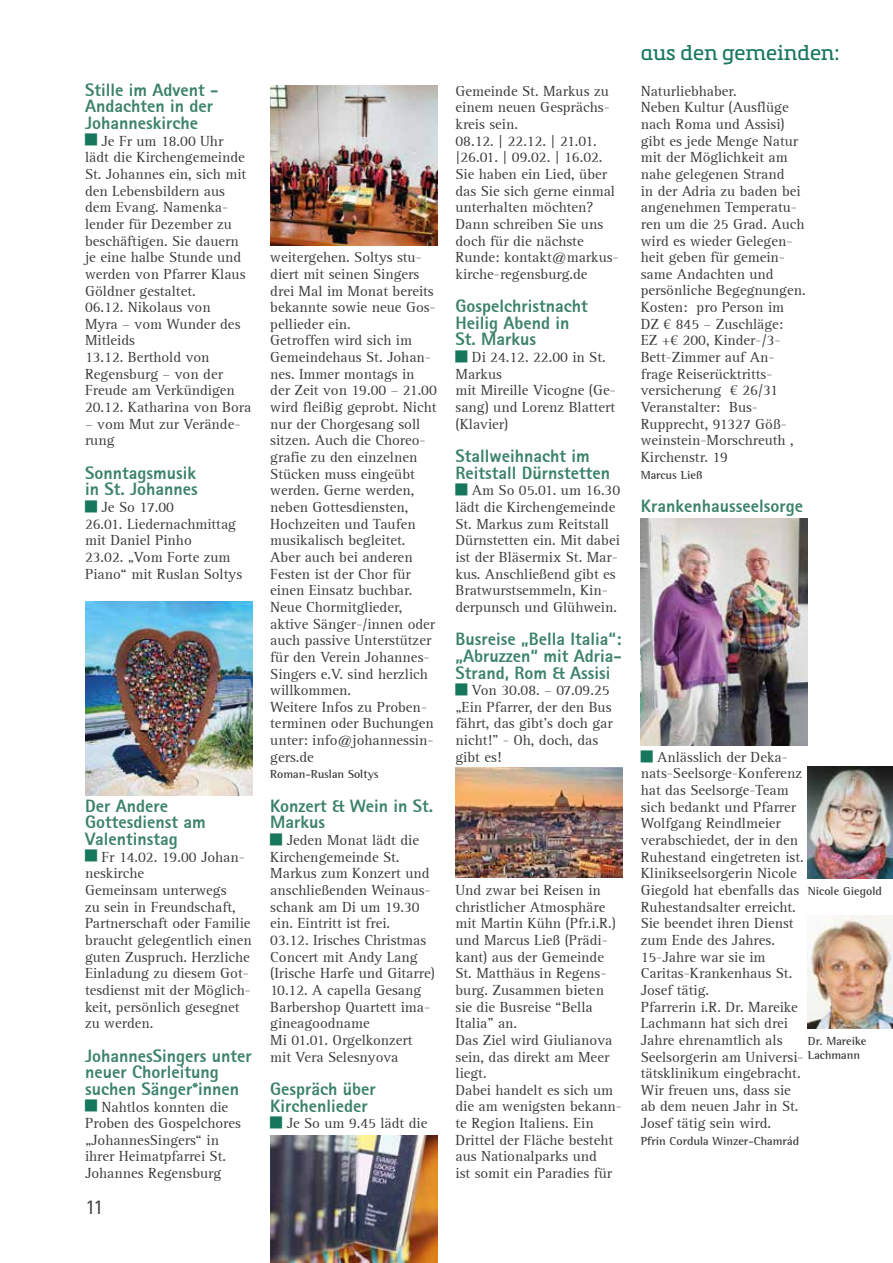
<style>
.page{position:relative;width:893px;height:1263px;background:#fff}
.page>*{position:absolute;margin:0;border:0;box-sizing:border-box;transform-origin:0 0}
.t1{font:21px "Metronic Slab Pro";color:#17775c}
.t2{font:21px "Rotis Sans Serif 55";color:#3c3c3b}
.t3{font:18px/16.6px "Rotis Sans Serif Extra Bold 75";color:#3b8269}
.t4{font:15px/16.6px "Rotis Serif";color:#3c3c3b}
.t5{font:700 12px/14.4px "Rotis Semi Serif";color:#3c3c3b}
</style>
<div class="page">
<hr style="left:0;top:0;width:1px;height:1263px;background:#f0dee2">
<img style="left:85px;top:601px;width:167px;height:194px">
<img style="left:270px;top:1135px;width:167px;height:128px">
<img style="left:270px;top:85px;width:167px;height:161px">
<img style="left:455px;top:767px;width:168px;height:111px">
<img style="left:641px;top:519px;width:167px;height:226px">
<img style="left:808px;top:766px;width:85px;height:113px">
<img style="left:808px;top:916px;width:85px;height:112px">
<p class="t3" style="left:85px;top:81px;width:135px">Stille im Advent -<br>Andachten in der<br>Johanneskirche</p>
<p class="t4" style="left:85px;top:133px;width:168px;text-indent:16px">Je Fr um 18.00 Uhr<br>lädt die Kirchengemeinde<br>St. Johannes ein, sich mit den Lebensbildern aus dem Evang. Namenka&shy;lender für Dezember zu beschäftigen. Sie dauern je eine halbe Stunde und werden von Pfarrer Klaus<br>Göldner gestaltet.<br>06.12. Nikolaus von<br>Myra – vom Wunder des<br>Mitleids<br>13.12. Berthold von<br>Regensburg – von der<br>Freude am Verkündigen<br>20.12. Katharina von Bora</p>
<p class="t4" style="left:85px;top:416px;width:157px">– vom Mut zur Verände&shy;rung</p>
<p class="t3" style="left:85px;top:464px;width:114px">Sonntagsmusik in St. Johannes</p>
<p class="t4" style="left:85px;top:499px;width:159px;text-indent:16px">Je So 17.00<br>26.01. Liedernachmittag mit Daniel Pinho<br>23.02. „Vom Forte zum<br>Piano“ mit Ruslan Soltys</p>
<p class="t3" style="left:85px;top:797px;width:122px">Der Andere<br>Gottesdienst am<br>Valentinstag</p>
<p class="t4" style="left:85px;top:849px;width:168px;text-indent:16px">Fr 14.02. 19.00 Johan&shy;neskirche<br>Gemeinsam unterwegs<br>zu sein in Freundschaft,<br>Partnerschaft oder Familie braucht gelegentlich einen guten Zuspruch. Herzliche<br>Einladung zu diesem Got&shy;tesdienst mit der Möglich&shy;keit, persönlich gesegnet zu werden.</p>
<p class="t3" style="left:85px;top:1047px;width:168px">JohannesSingers unter neuer Chorleitung suchen Sänger*innen</p>
<p class="t4" style="left:85px;top:1099px;width:157px;text-indent:16px">Nahtlos konnten die<br>Proben des Gospelchores „JohannesSingers“ in ihrer Heimatpfarrei St.<br>Johannes Regensburg</p>
<h1 class="t2" style="left:85px;top:1195px;width:20px">11</h1>
<p class="t4" style="left:270px;top:249px;width:168px">weitergehen. Soltys stu&shy;diert mit seinen Singers drei Mal im Monat bereits bekannte sowie neue Gos&shy;pellieder ein.<br>Getroffen wird sich im<br>Gemeindehaus St. Johan&shy;nes. Immer montags in der Zeit von 19.00 – 21.00 wird fleißig geprobt. Nicht nur der Chorgesang soll sitzen. Auch die Choreo&shy;grafie zu den einzelnen<br>Stücken muss eingeübt werden. Gerne werden, neben Gottesdiensten,<br>Hochzeiten und Taufen musikalisch begleitet.<br>Aber auch bei anderen<br>Festen ist der Chor für einen Einsatz buchbar.<br>Neue Chormitglieder, aktive Sänger-/innen oder auch passive Unterstützer für den Verein Johannes-<br>Singers e.V. sind herzlich willkommen.<br>Weitere Infos zu Proben&shy;terminen oder Buchungen unter: info@johannessin&shy;gers.de</p>
<p class="t5" style="left:270px;top:767px;width:110px">Roman-Ruslan Soltys</p>
<p class="t3" style="left:270px;top:797px;width:164px">Konzert &amp; Wein in St.<br>Markus</p>
<p class="t4" style="left:270px;top:832px;width:166px;text-indent:16px">Jeden Monat lädt die<br>Kirchengemeinde St.<br>Markus zum Konzert und anschließenden Weinaus&shy;schank am Di um 19.30 ein. Eintritt ist frei.<br>03.12. Irisches Christmas<br>Concert mit Andy Lang (Irische Harfe und Gitarre)<br>10.12. A capella Gesang<br>Barbershop Quartett ima&shy;gineagoodname<br>Mi 01.01. Orgelkonzert mit Vera Selesnyova</p>
<p class="t3" style="left:270px;top:1080px;width:107px">Gespräch über<br>Kirchenlieder</p>
<p class="t4" style="left:287px;top:1115px;width:142px">Je So um 9.45 lädt die</p>
<p class="t4" style="left:455px;top:83px;width:165px">Gemeinde St. Markus zu einem neuen Gesprächs&shy;kreis sein.<br>08.12. | 22.12. | 21.01. |26.01. | 09.02. | 16.02.<br>Sie haben ein Lied, über das Sie sich gerne einmal unterhalten möchten?<br>Dann schreiben Sie uns doch für die nächste<br>Runde: kontakt@markus&shy;kirche-regensburg.de</p>
<p class="t3" style="left:455px;top:297px;width:134px">Gospelchristnacht<br>Heilig Abend in<br>St. Markus</p>
<p class="t4" style="left:455px;top:349px;width:162px;text-indent:16px">Di 24.12. 22.00 in St.<br>Markus<br>mit Mireille Vicogne (Ge&shy;sang) und Lorenz Blattert (Klavier)</p>
<p class="t3" style="left:455px;top:447px;width:156px">Stallweihnacht im<br>Reitstall Dürnstetten</p>
<p class="t4" style="left:455px;top:482px;width:166px;text-indent:16px">Am So 05.01. um 16.30 lädt die Kirchengemeinde<br>St. Markus zum Reitstall<br>Dürnstetten ein. Mit dabei ist der Bläsermix St. Mar&shy;kus. Anschließend gibt es<br>Bratwurstsemmeln, Kin&shy;derpunsch und Glühwein.</p>
<p class="t3" style="left:455px;top:630px;width:168px;text-align:justify">Busreise „Bella Italia“: „Abruzzen“ mit Adria-Strand, Rom &amp; Assisi</p>
<p class="t4" style="left:455px;top:682px;width:159px;text-indent:16px">Von 30.08. – 07.09.25 „Ein Pfarrer, der den Bus fährt, das gibt’s doch gar nicht!” - Oh, doch, das gibt es!</p>
<p class="t4" style="left:455px;top:882px;width:168px">Und zwar bei Reisen in christlicher Atmosphäre mit Martin Kühn (Pfr.i.R.) und Marcus Ließ (Prädi&shy;kant) aus der Gemeinde<br>St. Matthäus in Regens&shy;burg. Zusammen bieten sie die Busreise “Bella<br>Italia” an.<br>Das Ziel wird Giulianova sein, das direkt am Meer liegt.<br>Dabei handelt es sich um die am wenigsten bekann&shy;te Region Italiens. Ein<br>Drittel der Fläche besteht aus Nationalparks und<br>ist somit ein Paradies für</p>
<h1 class="t1" style="left:641px;top:37px;width:200px">aus den gemeinden:</h1>
<p class="t4" style="left:641px;top:83px;width:166px">Naturliebhaber.<br>Neben Kultur (Ausflüge nach Roma und Assisi) gibt es jede Menge Natur mit der Möglichkeit am nahe gelegenen Strand<br>in der Adria zu baden bei angenehmen Temperatu&shy;ren um die 25 Grad. Auch wird es wieder Gelegen&shy;heit geben für gemein&shy;same Andachten und persönliche Begegnungen.<br>Kosten: pro Person im<br>DZ € 845 – Zuschläge:<br>EZ +€ 200, Kinder-/3-<br>Bett-Zimmer auf An&shy;frage Reiserücktritts&shy;versicherung € 26/31<br>Veranstalter: Bus-<br>Rupprecht, 91327 Göß&shy;weinstein-Morschreuth ,<br>Kirchenstr. 19</p>
<p class="t5" style="left:641px;top:467px;width:63px">Marcus Ließ</p>
<p class="t3" style="left:641px;top:497px;width:164px">Krankenhausseelsorge</p>
<p class="t4" style="left:641px;top:749px;width:164px;text-indent:16px">Anlässlich der Deka&shy;nats-Seelsorge-Konferenz hat das Seelsorge-Team sich bedankt und Pfarrer<br>Wolfgang Reindlmeier verabschiedet, der in den<br>Ruhestand eingetreten ist.<br>Klinikseelsorgerin Nicole<br>Giegold hat ebenfalls das<br>Ruhestandsalter erreicht.<br>Sie beendet ihren Dienst zum Ende des Jahres.<br>15-Jahre war sie im<br>Caritas-Krankenhaus St.<br>Josef tätig.<br>Pfarrerin i.R. Dr. Mareike<br>Lachmann hat sich drei<br>Jahre ehrenamtlich als<br>Seelsorgerin am Universi&shy;tätsklinikum eingebracht.<br>Wir freuen uns, dass sie ab dem neuen Jahr in St.<br>Josef tätig sein wird.</p>
<p class="t5" style="left:641px;top:1133px;width:160px">Pfrin Cordula Winzer-Chamrád</p>
<p class="t5" style="left:808px;top:884px;width:76px">Nicole Giegold</p>
<p class="t5" style="left:808px;top:1033px;width:60px">Dr. Mareike<br>Lachmann</p>
</div>
